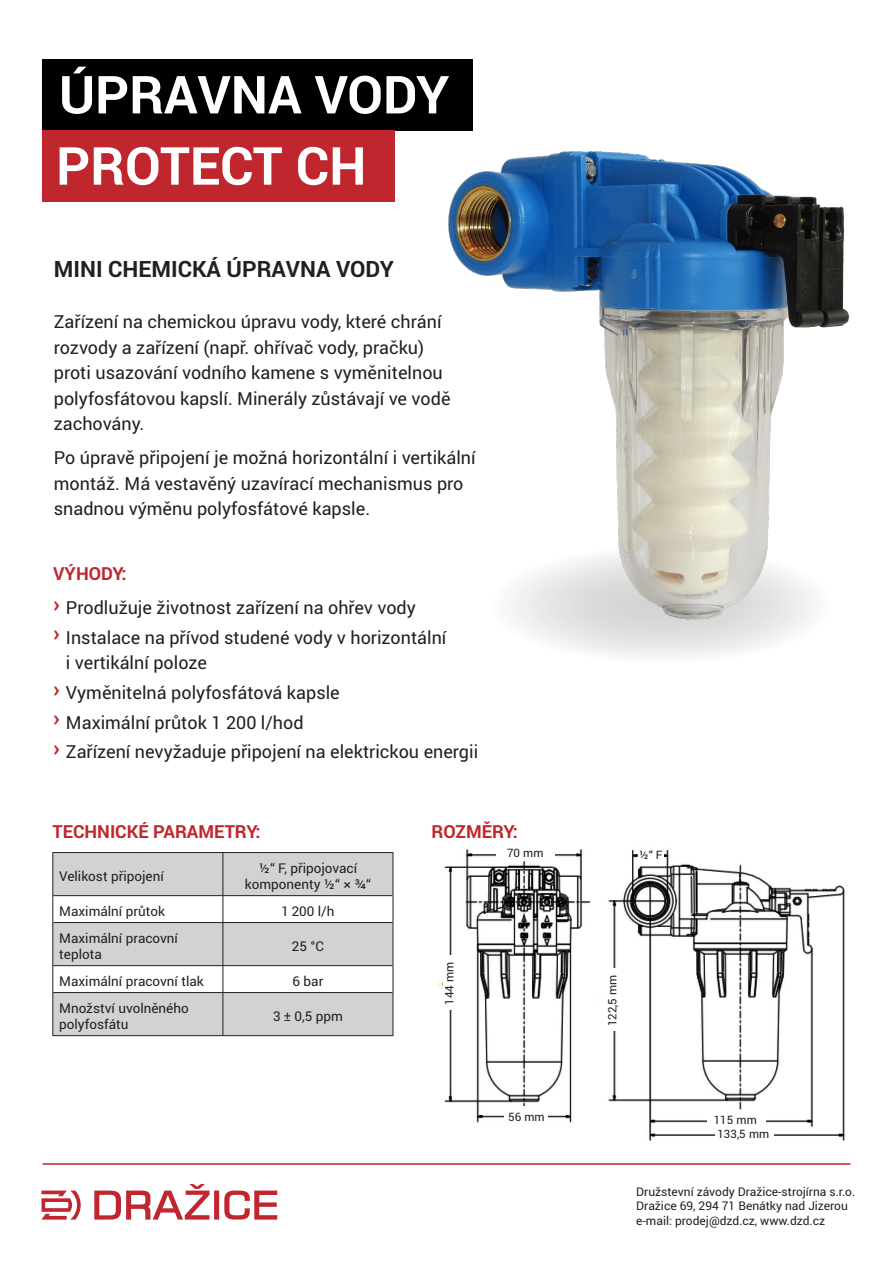
<style>
.page{position:relative;width:893px;height:1263px;background:#fff}
.page>*{position:absolute;margin:0;border:0;box-sizing:border-box;transform-origin:0 0}
.t1{font:700 52.5px "Roboto";color:#fff}
.t2{font:700 22.5px "Roboto";color:#231f20}
.t3{font:18px/25.5px "Roboto";color:#231f20}
.t4{font:700 18px "Roboto";color:#c0262d}
.t5{font:13.5px/16.2px "Roboto";color:#231f20}
.t6{font:12px "Roboto";color:#231f20}
.t7{font:11.55px/14.4px "Roboto";color:#231f20}
.s1{font-weight:700;font-size:22.5px;color:#c0262d}
.s2{font-family:"Rubik"}
</style>
<div class="page">
<svg style="left:489px;top:546px;width:346px;height:118px;fill:#f3f3f3"></svg>
<div style="left:43px;top:59px;width:430px;height:71px;background:#000"></div>
<div style="left:43px;top:130px;width:352px;height:72px;background:#c0262d"></div>
<svg style="left:94px;top:1184px;width:183px;height:35px"></svg>
<svg style="left:41px;top:1190px;width:40px;height:29px"></svg>
<div style="left:53px;top:853px;width:340px;height:182px;background:#d1d2d4"></div>
<hr style="left:53px;top:895px;width:170px;height:1px;background:#231f20">
<hr style="left:223px;top:895px;width:170px;height:1px;background:#231f20">
<hr style="left:53px;top:992px;width:170px;height:1px;background:#231f20">
<hr style="left:223px;top:992px;width:170px;height:1px;background:#231f20">
<hr style="left:223px;top:853px;width:1px;height:42px;background:#231f20">
<hr style="left:223px;top:993px;width:1px;height:42px;background:#231f20">
<hr style="left:52px;top:852px;width:171px;height:1px;background:#231f20">
<hr style="left:52px;top:853px;width:1px;height:43px;background:#231f20">
<hr style="left:223px;top:852px;width:170px;height:1px;background:#231f20">
<hr style="left:393px;top:853px;width:1px;height:43px;background:#231f20">
<svg style="left:52px;top:896px;width:342px;height:96px"></svg>
<hr style="left:52px;top:992px;width:1px;height:43px;background:#231f20">
<hr style="left:393px;top:992px;width:1px;height:43px;background:#231f20">
<hr style="left:52px;top:1035px;width:171px;height:1px;background:#231f20">
<hr style="left:223px;top:1035px;width:170px;height:1px;background:#231f20">
<hr style="left:43px;top:1163px;width:807px;height:2px;background:#c0262d">
<img style="left:432px;top:130px;width:418px;height:509px">
<img style="left:438px;top:849px;width:153px;height:274px">
<div style="left:496px;top:842px;width:59px;height:16px;background:#fff"></div>
<div style="left:504px;top:1106px;width:44px;height:15px;background:#fff"></div>
<div style="left:443px;top:955px;width:15px;height:55px;background:#fff"></div>
<img style="left:601px;top:844px;width:244px;height:297px">
<div style="left:638px;top:845px;width:25px;height:16px;background:#fff"></div>
<div style="left:708px;top:1110px;width:58px;height:16px;background:#fff"></div>
<div style="left:715px;top:1126px;width:58px;height:15px;background:#fff"></div>
<div style="left:603px;top:968px;width:15px;height:62px;background:#fff"></div>
<p class="t1" style="left:59px;top:58px;width:392px">ÚPRAVNA VODY</p>
<p class="t1" style="left:56px;top:129px;width:312px">PROTECT CH</p>
<p class="t2" style="left:54px;top:253px;width:342px">MINI CHEMICKÁ ÚPRAVNA VODY</p>
<p class="t3" style="left:54px;top:308px;width:398px">Zařízení na chemickou úpravu vody, které chrání rozvody a zařízení (např. ohřívač vody, pračku) proti usazování vodního kamene s vyměnitelnou polyfosfátovou kapslí. Minerály zůstávají ve vodě zachovány.</p>
<p class="t3" style="left:54px;top:444px;width:423px">Po úpravě připojení je možná horizontální i vertikální montáž. Má vestavěný uzavírací mechanismus pro snadnou výměnu polyfosfátové kapsle.</p>
<p class="t4" style="left:53px;top:561px;width:75px">VÝHODY:</p>
<p class="t3" style="left:53px;top:594px;width:364px"><span class="s1">›</span> Prodlužuje životnost zařízení na ohřev vody</p>
<p class="t3" style="left:66px;top:624px;width:382px;text-indent:-13px"><span class="s1">›</span> Instalace na přívod studené vody v horizontální i vertikální poloze</p>
<p class="t3" style="left:53px;top:679px;width:288px"><span class="s1">›</span> Vyměnitelná polyfosfátová kapsle</p>
<p class="t3" style="left:53px;top:709px;width:252px"><span class="s1">›</span> Maximální průtok 1 200 l/hod</p>
<p class="t3" style="left:53px;top:738px;width:426px"><span class="s1">›</span> Zařízení nevyžaduje připojení na elektrickou energii</p>
<p class="t4" style="left:52px;top:818px;width:210px">TECHNICKÉ PARAMETRY:</p>
<p class="t5" style="left:59px;top:868px;width:106px">Velikost připojení</p>
<p class="t5" style="left:245px;top:860px;width:128px;text-align:center">½“ F, připojovací komponenty ½“ <span class="s2">×</span> ¾“</p>
<p class="t5" style="left:59px;top:903px;width:107px">Maximální průtok</p>
<p class="t5" style="left:281px;top:903px;width:55px">1 200 l/h</p>
<p class="t5" style="left:59px;top:930px;width:120px">Maximální pracovní teplota</p>
<p class="t5" style="left:292px;top:938px;width:34px">25 °C</p>
<p class="t5" style="left:59px;top:973px;width:146px">Maximální pracovní tlak</p>
<p class="t5" style="left:293px;top:973px;width:32px">6 bar</p>
<p class="t5" style="left:59px;top:1000px;width:131px">Množství uvolněného polyfosfátu</p>
<p class="t5" style="left:273px;top:1008px;width:71px">3 ± 0,5 ppm</p>
<p class="t4" style="left:432px;top:818px;width:88px">ROZMĚRY:</p>
<p class="t7" style="left:442px;top:1005px;width:45px;rotate:-90deg">144 mm</p>
<p class="t7" style="left:507px;top:845px;width:38px">70 mm</p>
<p class="t7" style="left:508px;top:1109px;width:38px">56 mm</p>
<p class="t7" style="left:639px;top:847px;width:25px">½“ F</p>
<p class="t7" style="left:605px;top:1026px;width:53px;rotate:-90deg">122,5 mm</p>
<p class="t7" style="left:717px;top:1112px;width:53px;text-indent:-4px">115 mm<br>133,5 mm</p>
<p class="t6" style="left:636px;top:1183px;width:220px">Družstevní závody Dražice-strojírna s.r.o.</p>
<p class="t6" style="left:636px;top:1197px;width:213px">Dražice 69, 294 71 Benátky nad Jizerou</p>
<p class="t6" style="left:636px;top:1212px;width:190px">e-mail: prodej@dzd.cz, www.dzd.cz</p>
</div>
